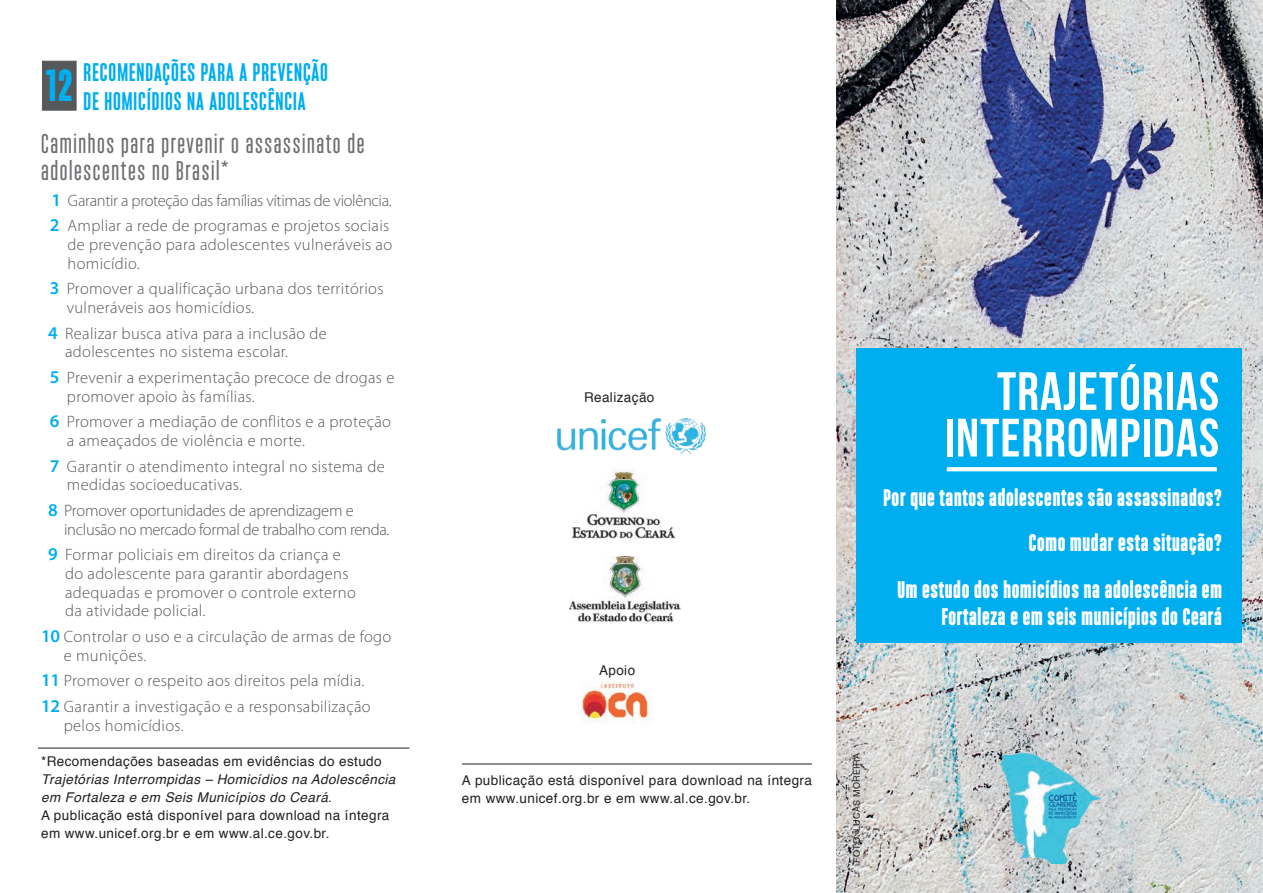
<style>
.page{position:relative;width:1263px;height:893px;background:#fff}
.page>*{position:absolute;margin:0;border:0;box-sizing:border-box;transform-origin:0 0}
.t1{font:700 54px/46.5px "Bebas Neue";letter-spacing:.02em;color:#fff;text-align:right}
.titulo_01{font:300 45px "Monopol";color:#00aeef}
.OLHO{font:500 27px/27px "Monopol";letter-spacing:.06em;color:#6c6d70}
.titulo_01-2{font:100 25.5px/28.5px "Monopol";letter-spacing:.04em;color:#00aeef}
.t2{font:300 24px/27px "Monopol";letter-spacing:.03em;color:#fff;text-align:right}
.titulo_01-3{font:300 16.5px/18.8px "Myriad Pro";letter-spacing:.02em;color:#57585a}
.titulo_01-4{font:300 16.5px/18.8px "Myriad Pro";letter-spacing:-.02em;color:#57585a}
.titulo_01-5{font:13.5px/18px "Helvetica";letter-spacing:.03em;color:#231f20}
.rodapé{font:13.5px/18px "Helvetica";letter-spacing:.03em;color:#231f20}
.rodapé-2{font:9px "Helvetica";letter-spacing:.03em;color:#231f20}
.s1{font-weight:600;font-size:18px;color:#00aeef}
.s2{font-style:italic}
</style>
<div class="page">
<img style="left:836px;top:0;width:427px;height:893px">
<div style="left:42px;top:61px;width:34px;height:49px;background:#57585a"></div>
<hr style="left:38px;top:748px;width:371px;height:1px;background:#231f20">
<img style="left:571px;top:469px;width:105px;height:70px">
<img style="left:569px;top:556px;width:112px;height:66px">
<img style="left:999px;top:753px;width:101px;height:110px">
<img style="left:557px;top:418px;width:149px;height:36px">
<hr style="left:462px;top:764px;width:350px;height:1px;background:#231f20">
<div style="left:856px;top:348px;width:386px;height:294px;background:#00aeef"></div>
<svg style="left:947px;top:467px;width:270px;height:4px"></svg>
<img style="left:582px;top:681px;width:68px;height:41px">
<p class="titulo_01-2" style="left:84px;top:58px;width:246px">RECOMENDAÇÕES PARA A PREVENÇÃO<br>DE HOMICÍDIOS NA ADOLESCÊNCIA</p>
<p class="OLHO" style="left:41px;top:130px;width:325px">Caminhos para prevenir o assassinato de adolescentes no Brasil*</p>
<p class="titulo_01-4" style="left:51px;top:191px;width:342px"><span class="s1">1</span> Garantir a proteção das famílias vítimas de violência.</p>
<p class="titulo_01-3" style="left:68px;top:217px;width:326px;text-indent:-18px"><span class="s1">2</span> Ampliar a rede de programas e projetos sociais de prevenção para adolescentes vulneráveis ao homicídio.</p>
<p class="titulo_01-3" style="left:67px;top:280px;width:318px;text-indent:-17px"><span class="s1">3</span> Promover a qualificação urbana dos territórios vulneráveis aos homicídios.</p>
<p class="titulo_01-3" style="left:65px;top:324px;width:263px;text-indent:-17px"><span class="s1">4</span> Realizar busca ativa para a inclusão de adolescentes no sistema escolar.</p>
<p class="titulo_01-3" style="left:67px;top:368px;width:329px;text-indent:-17px"><span class="s1">5</span> Prevenir a experimentação precoce de drogas e promover apoio às famílias.</p>
<p class="titulo_01-3" style="left:67px;top:413px;width:326px;text-indent:-17px"><span class="s1">6</span> Promover a mediação de conflitos e a proteção a ameaçados de violência e morte.</p>
<p class="titulo_01-3" style="left:67px;top:457px;width:319px;text-indent:-17px"><span class="s1">7</span> Garantir o atendimento integral no sistema de medidas socioeducativas.</p>
<p class="titulo_01-4" style="left:64px;top:501px;width:327px;text-indent:-16px"><span class="s1">8</span> Promover oportunidades de aprendizagem e inclusão no mercado formal de trabalho com renda.</p>
<p class="titulo_01-3" style="left:65px;top:546px;width:292px;text-indent:-17px"><span class="s1">9</span> Formar policiais em direitos da criança e do adolescente para garantir abordagens adequadas e promover o controle externo da atividade policial.</p>
<p class="titulo_01-3" style="left:64px;top:627px;width:329px;text-indent:-23px"><span class="s1">10</span> Controlar o uso e a circulação de armas de fogo e munições.</p>
<p class="titulo_01-3" style="left:41px;top:672px;width:325px"><span class="s1">11</span> Promover o respeito aos direitos pela mídia.</p>
<p class="titulo_01-3" style="left:64px;top:697px;width:308px;text-indent:-23px"><span class="s1">12</span> Garantir a investigação e a responsabilização pelos homicídios.</p>
<p class="titulo_01-5" style="left:41px;top:752px;width:356px">*Recomendações baseadas em evidências do estudo <span class="s2">Trajetórias Interrompidas – Homicídios na Adolescência em Fortaleza e em Seis Municípios do Ceará</span>.<br>A publicação está disponível para download na íntegra em www.unicef.org.br e em www.al.ce.gov.br.</p>
<p class="titulo_01" style="left:46px;top:61px;width:28px">12</p>
<p class="rodapé" style="left:584px;top:389px;width:72px">Realização</p>
<p class="rodapé" style="left:599px;top:662px;width:38px">Apoio</p>
<p class="rodapé" style="left:462px;top:772px;width:352px">A publicação está disponível para download na íntegra em www.unicef.org.br e em www.al.ce.gov.br.</p>
<p class="t1" style="left:945px;top:367px;width:276px">TRAJETÓRIAS<br>INTERROMPIDAS</p>
<p class="t2" style="left:883px;top:484px;width:340px">Por que tantos adolescentes são assassinados?</p>
<p class="t2" style="left:1029px;top:529px;width:195px">Como mudar esta situação?</p>
<p class="t2" style="left:897px;top:575px;width:326px">Um estudo dos homicídios na adolescência em<br>Fortaleza e em seis municípios do Ceará</p>
<p class="rodapé-2" style="left:850px;top:863px;width:111px;rotate:-90deg">FOTO: LUCAS MOREIRA</p>
</div>
